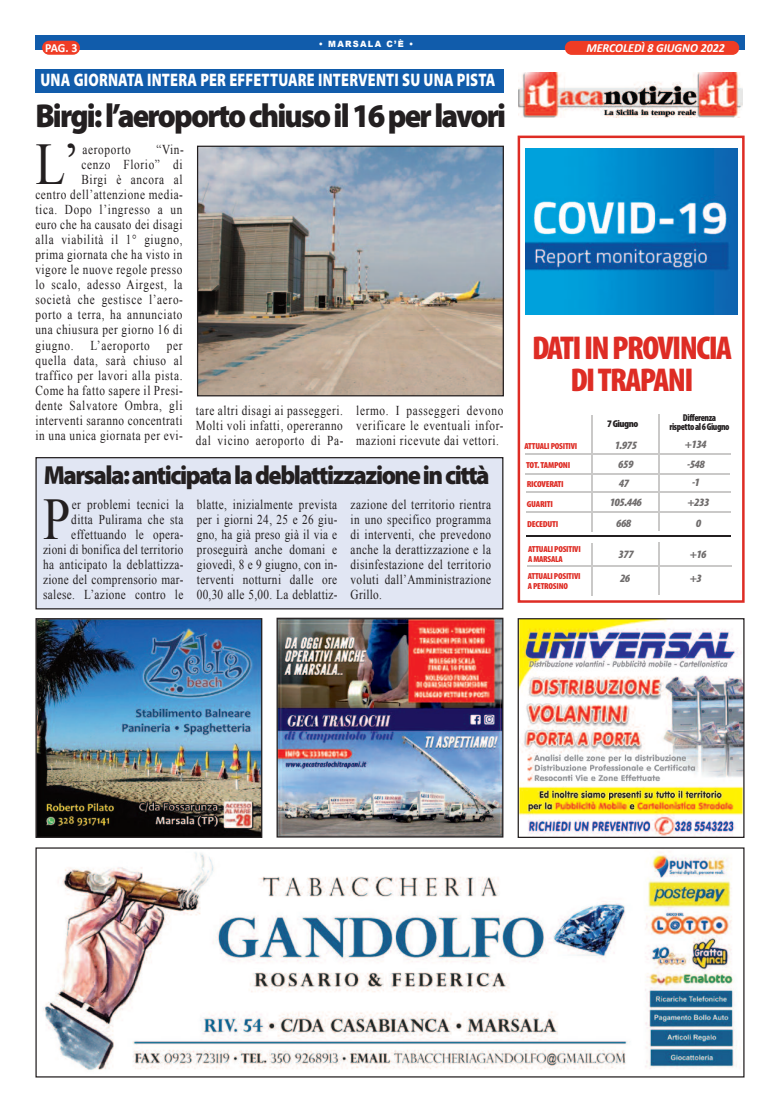
<style>
.page{position:relative;width:780px;height:1113px;background:#fff}
.page>*{position:absolute;margin:0;border:0;box-sizing:border-box;transform-origin:0 0}
.t1{font:59px "Times New Roman";color:#231f20;scale:.83 1}
.t2{font:900 33.25px "Myriad Pro";letter-spacing:-.06em;color:#231f20;scale:.92 1}
.t3{font:900 condensed 33.12px/31.6px "Myriad Pro";letter-spacing:-.045em;color:#de2c24;text-align:center}
.t4{font:900 26.25px "Myriad Pro";letter-spacing:-.06em;color:#231f20;scale:.93 1}
.t5{font:900 18.12px "Myriad Pro";letter-spacing:.015em;color:#fff;scale:.78 1}
.t6{font:13.62px/15px "Times New Roman";letter-spacing:.05em;color:#231f20;text-align:justify;scale:.83 1}
.t7{font:italic 700 12.38px "Calibri";color:#fff;scale:.96 1}
.t8{font:700 12.38px "Calibri";color:#fff;scale:.96 1}
.t9{font:italic 900 condensed 11.25px "Myriad Pro";letter-spacing:-.045em;color:#6f6c6c;scale:1.08 1}
.t10{font:900 condensed 10px/8.8px "Myriad Pro";letter-spacing:-.045em;color:#231f20;text-align:center;scale:.96 1}
.t11{font:900 condensed 10px "Myriad Pro";letter-spacing:-.045em;color:#231f20;scale:1.08 1}
.t12{font:900 condensed 8.75px/10px "Myriad Pro";letter-spacing:-.025em;color:#de2c24;scale:1.05 1}
.t13{font:900 condensed 8.75px "Myriad Pro";letter-spacing:-.025em;color:#de2c24;scale:1.08 1}
.t14{font:900 8.62px "Arial";letter-spacing:.15em;color:#fff;scale:.96 1}
</style>
<div class="page">
<div style="left:35px;top:35px;width:709px;height:14px;background:#115cab"></div>
<div style="left:42px;top:41px;width:38px;height:14px;background:#ef3c25;border-radius:7px"></div>
<div style="left:564px;top:41px;width:175px;height:14px;background:#ef3c25;border-radius:7px"></div>
<img style="left:519px;top:620px;width:223px;height:216px">
<div style="left:517px;top:618px;width:227px;height:220px;border:1px solid #231f20"></div>
<img style="left:278px;top:619px;width:223px;height:216px">
<div style="left:276px;top:617px;width:227px;height:220px;border:1px solid #231f20"></div>
<img style="left:37px;top:620px;width:223px;height:216px">
<div style="left:35px;top:618px;width:227px;height:220px;border:1px solid #231f20"></div>
<img style="left:43px;top:852px;width:694px;height:218px">
<div style="left:35px;top:69px;width:468px;height:24px;background:#115cab"></div>
<img style="left:199px;top:148px;width:303px;height:246px">
<div style="left:197px;top:146px;width:307px;height:250px;border:1px solid #231f20"></div>
<div style="left:36px;top:458px;width:467px;height:151px;background:#e1e6f3"></div>
<div style="left:35px;top:457px;width:468px;height:152px;border:1px solid #231f20"></div>
<div style="left:517px;top:136px;width:227px;height:467px;border:2px solid #de2c24"></div>
<hr style="left:525px;top:473px;width:205px;height:1px;background:#cac9c8">
<img style="left:526px;top:148px;width:211px;height:167px">
<hr style="left:591px;top:415px;width:1px;height:117px;background:#cac9c8">
<hr style="left:525px;top:453px;width:205px;height:1px;background:#cac9c8">
<hr style="left:526px;top:491px;width:204px;height:2px;background:#cac9c8">
<hr style="left:526px;top:511px;width:204px;height:1px;background:#cac9c8">
<hr style="left:527px;top:565px;width:204px;height:1px;background:#cac9c8">
<hr style="left:526px;top:536px;width:204px;height:1px;background:#231f20">
<hr style="left:658px;top:414px;width:1px;height:116px;background:#cac9c8">
<hr style="left:591px;top:543px;width:1px;height:52px;background:#cac9c8">
<hr style="left:658px;top:542px;width:1px;height:52px;background:#cac9c8">
<img style="left:519px;top:72px;width:223px;height:46px">
<p class="t14" style="left:319px;top:37px;width:100px">• MARSALA C’È •</p>
<p class="t8" style="left:45px;top:43px;width:35px">PAG. 3</p>
<p class="t7" style="left:586px;top:42px;width:146px">MERCOLEDÌ 8 GIUGNO 2022</p>
<h3 class="t5" style="left:40px;top:73px;width:585px">UNA GIORNATA INTERA PER EFFETTUARE INTERVENTI SU UNA PISTA</h3>
<h2 class="t2" style="left:35px;top:103px;width:513px">Birgi:l’aeroportochiusoil16perlavori</h2>
<h1 class="t1" style="left:35px;top:131px;width:55px">L’</h1>
<p class="t6" style="left:82px;top:141px;width:60px">aeroporto</p>
<p class="t6" style="left:35px;top:141px;width:180px;text-align:right">“Vin-<br>cenzo Florio” di<br>Birgi è ancora al<br>centro dell’attenzione media&shy;tica. Dopo l’ingresso a un euro che ha causato dei disagi alla viabilità il 1° giugno, prima giornata che ha visto in vigore le nuove regole presso lo scalo, adesso Airgest, la società che gestisce l’aero&shy;porto a terra, ha annunciato una chiusura per giorno 16 di giugno. L’aeroporto per quella data, sarà chiuso al traffico per lavori alla pista.<br>Come ha fatto sapere il Presi&shy;dente Salvatore Ombra, gli interventi saranno concentrati in una unica giornata per evi-</p>
<p class="t6" style="left:196px;top:402px;width:179px">tare altri disagi ai passeggeri.<br>Molti voli infatti, opereranno dal vicino aeroporto di Pa-</p>
<p class="t6" style="left:356px;top:402px;width:179px">lermo. I passeggeri devono verificare le eventuali infor&shy;mazioni ricevute dai vettori.</p>
<h3 class="t4" style="left:44px;top:465px;width:481px">Marsala:anticipataladeblattizzazioneincittà</h3>
<p class="t6" style="left:43px;top:497px;width:171px;text-align:right">er problemi tecnici la<br>ditta Pulirama che sta effettuando le opera-<br>zioni di bonifica del territorio ha anticipato la deblattizza&shy;zione del comprensorio mar&shy;salese. L’azione contro le</p>
<p class="t6" style="left:197px;top:497px;width:171px">blatte, inizialmente prevista per i giorni 24, 25 e 26 giu&shy;gno, ha già preso già il via e proseguirà anche domani e giovedì, 8 e 9 giugno, con in&shy;terventi notturni dalle ore 00,30 alle 5,00. La deblattiz-</p>
<p class="t6" style="left:350px;top:497px;width:171px">zazione del territorio rientra in uno specifico programma di interventi, che prevedono anche la derattizzazione e la disinfestazione del territorio voluti dall’Amministrazione Grillo.</p>
<h1 class="t1" style="left:43px;top:486px;width:34px">P</h1>
<h3 class="t3" style="left:532px;top:335px;width:202px">DATIINPROVINCIA<br>DITRAPANI</h3>
<p class="t11" style="left:607px;top:420px;width:31px">7Giugno</p>
<p class="t10" style="left:669px;top:414px;width:64px">Differenza rispettoal6Giugno</p>
<p class="t9" style="left:684px;top:441px;width:22px">+134</p>
<p class="t9" style="left:618px;top:460px;width:16px">659</p>
<p class="t9" style="left:687px;top:460px;width:18px">-548</p>
<p class="t9" style="left:619px;top:479px;width:11px">47</p>
<p class="t9" style="left:692px;top:478px;width:9px">-1</p>
<p class="t9" style="left:609px;top:498px;width:31px">105.446</p>
<p class="t9" style="left:687px;top:498px;width:22px">+233</p>
<p class="t9" style="left:616px;top:519px;width:16px">668</p>
<p class="t9" style="left:696px;top:519px;width:7px">0</p>
<p class="t9" style="left:618px;top:550px;width:16px">377</p>
<p class="t9" style="left:689px;top:550px;width:17px">+16</p>
<p class="t9" style="left:620px;top:574px;width:11px">26</p>
<p class="t9" style="left:689px;top:574px;width:13px">+3</p>
<p class="t12" style="left:524px;top:442px;width:52px">ATTUALIPOSITIVI</p>
<p class="t9" style="left:614px;top:441px;width:22px">1.975</p>
<p class="t13" style="left:526px;top:462px;width:43px">TOT. TAMPONI</p>
<p class="t13" style="left:526px;top:481px;width:36px">RICOVERATI</p>
<p class="t13" style="left:527px;top:501px;width:26px">GUARITI</p>
<p class="t13" style="left:527px;top:521px;width:30px">DECEDUTI</p>
<p class="t12" style="left:528px;top:544px;width:52px">ATTUALIPOSITIVI<br>AMARSALA</p>
<p class="t12" style="left:527px;top:571px;width:52px">ATTUALIPOSITIVI<br>APETROSINO</p>
</div>
